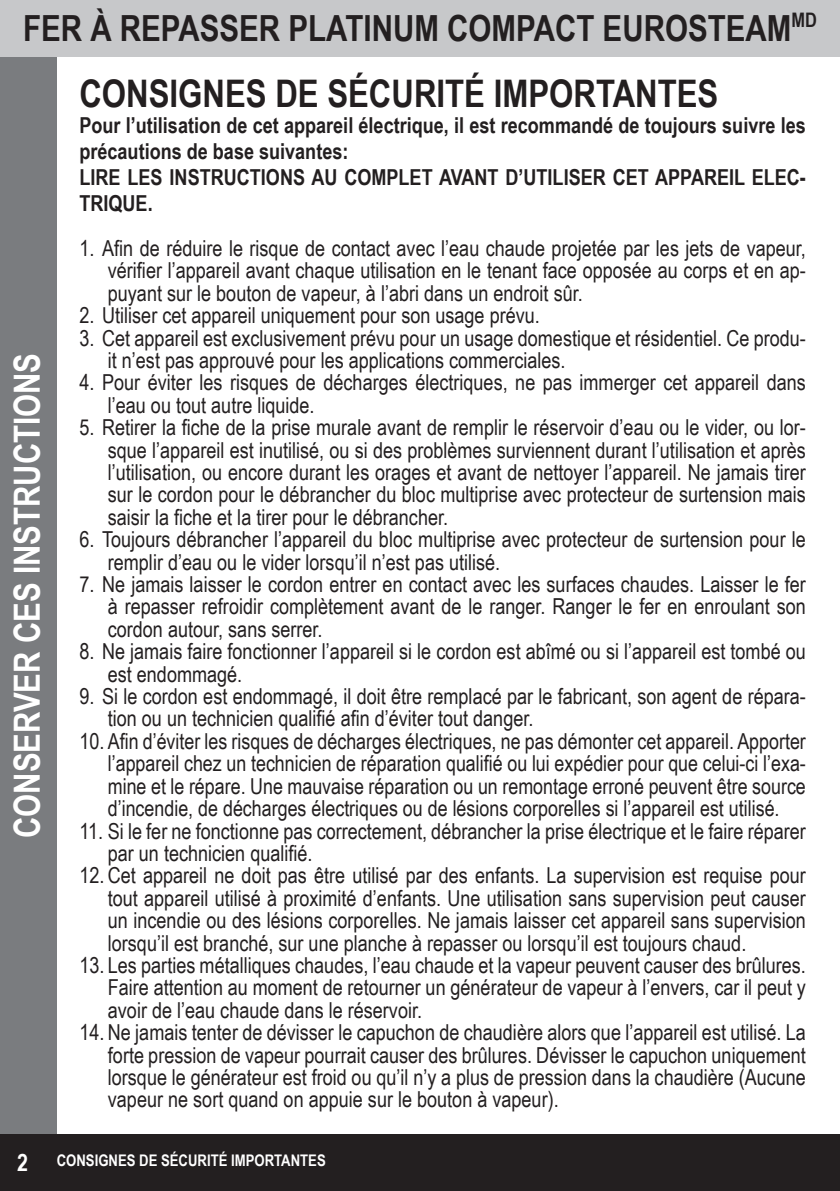
<style>
.page{position:relative;width:840px;height:1191px;background:#fff}
.page>*{position:absolute;margin:0;border:0;box-sizing:border-box;transform-origin:0 0}
.t1{font:700 38px "Arial Narrow";color:#231f20}
.t2{font:700 36px "Arial Narrow";color:#231f20}
.t3{font:700 36px "Arial Narrow";color:#fff}
.t4{font:700 24px "Arial Narrow";color:#fff}
.t5{font:22px/22.4px "Arial Narrow";color:#231f20;text-align:justify}
.t6{font:700 22px/26px "Arial Narrow";color:#231f20}
.t7{font:700 16px "Arial Narrow";color:#fff}
.s1{font-style:inherit}
</style>
<div class="page">
<div style="left:0;top:0;width:57px;height:1191px;background:#7a7c7f"></div>
<div style="left:0;top:0;width:839px;height:57px;background:#c7c8ca"></div>
<div style="left:0;top:1134px;width:839px;height:57px;background:#231f20"></div>
<h2 class="t2" style="left:23px;top:1px;width:794px">FER À REPASSER PLATINUM COMPACT <span class="s1">EUROSTEAM</span><sup>MD</sup></h2>
<h2 class="t3" style="left:0;top:838px;width:486px;rotate:-90deg">CONSERVER CES INSTRUCTIONS</h2>
<p class="t4" style="left:17px;top:1144px;width:12px">2</p>
<h1 class="t1" style="left:79px;top:65px;width:640px">CONSIGNES DE SÉCURITÉ IMPORTANTES</h1>
<p class="t6" style="left:79px;top:111px;width:727px">Pour l’utilisation de cet appareil électrique, il est recommandé de toujours suivre les précautions de base suivantes:<br>LIRE LES INSTRUCTIONS AU COMPLET AVANT D’UTILISER CET APPAREIL ELEC-TRIQUE.</p>
<p class="t5" style="left:108px;top:236px;width:699px;text-indent:-28px">1. Afin de réduire le risque de contact avec l’eau chaude projetée par les jets de vapeur, vérifier l’appareil avant chaque utilisation en le tenant face opposée au corps et en ap&shy;puyant sur le bouton de vapeur, à l’abri dans un endroit sûr.</p>
<p class="t5" style="left:79px;top:303px;width:461px">2. Utiliser cet appareil uniquement pour son usage prévu.</p>
<p class="t5" style="left:108px;top:326px;width:699px;text-indent:-28px">3. Cet appareil est exclusivement prévu pour un usage domestique et résidentiel. Ce produ&shy;it n’est pas approuvé pour les applications commerciales.</p>
<p class="t5" style="left:108px;top:370px;width:699px;text-indent:-28px">4. Pour éviter les risques de décharges électriques, ne pas immerger cet appareil dans l’eau ou tout autre liquide.</p>
<p class="t5" style="left:108px;top:415px;width:699px;text-indent:-28px">5. Retirer la fiche de la prise murale avant de remplir le réservoir d’eau ou le vider, ou lor&shy;sque l’appareil est inutilisé, ou si des problèmes surviennent durant l’utilisation et après l’utilisation, ou encore durant les orages et avant de nettoyer l’appareil. Ne jamais tirer sur le cordon pour le débrancher du bloc multiprise avec protecteur de surtension mais saisir la fiche et la tirer pour le débrancher.</p>
<p class="t5" style="left:108px;top:527px;width:699px;text-indent:-28px">6. Toujours débrancher l’appareil du bloc multiprise avec protecteur de surtension pour le remplir d’eau ou le vider lorsqu’il n’est pas utilisé.</p>
<p class="t5" style="left:108px;top:572px;width:699px;text-indent:-28px">7. Ne jamais laisser le cordon entrer en contact avec les surfaces chaudes. Laisser le fer à repasser refroidir complètement avant de le ranger. Ranger le fer en enroulant son cordon autour, sans serrer.</p>
<p class="t5" style="left:108px;top:639px;width:699px;text-indent:-28px">8. Ne jamais faire fonctionner l’appareil si le cordon est abîmé ou si l’appareil est tombé ou est endommagé.</p>
<p class="t5" style="left:108px;top:684px;width:699px;text-indent:-28px">9. Si le cordon est endommagé, il doit être remplacé par le fabricant, son agent de répara&shy;tion ou un technicien qualifié afin d’éviter tout danger.</p>
<p class="t5" style="left:108px;top:729px;width:699px;text-indent:-28px">10. Afin d’éviter les risques de décharges électriques, ne pas démonter cet appareil. Apporter l’appareil chez un technicien de réparation qualifié ou lui expédier pour que celui-ci l’exa&shy;mine et le répare. Une mauvaise réparation ou un remontage erroné peuvent être source d’incendie, de décharges électriques ou de lésions corporelles si l’appareil est utilisé.</p>
<p class="t5" style="left:108px;top:818px;width:699px;text-indent:-28px">11. Si le fer ne fonctionne pas correctement, débrancher la prise électrique et le faire réparer par un technicien qualifié.</p>
<p class="t5" style="left:108px;top:863px;width:699px;text-indent:-28px">12. Cet appareil ne doit pas être utilisé par des enfants. La supervision est requise pour tout appareil utilisé à proximité d’enfants. Une utilisation sans supervision peut causer un incendie ou des lésions corporelles. Ne jamais laisser cet appareil sans supervision lorsqu’il est branché, sur une planche à repasser ou lorsqu’il est toujours chaud.</p>
<p class="t5" style="left:108px;top:953px;width:699px;text-indent:-28px">13. Les parties métalliques chaudes, l’eau chaude et la vapeur peuvent causer des brûlures.<br>Faire attention au moment de retourner un générateur de vapeur à l’envers, car il peut y avoir de l’eau chaude dans le réservoir.</p>
<p class="t5" style="left:108px;top:1020px;width:699px;text-indent:-28px">14. Ne jamais tenter de dévisser le capuchon de chaudière alors que l’appareil est utilisé. La forte pression de vapeur pourrait causer des brûlures. Dévisser le capuchon uniquement lorsque le générateur est froid ou qu’il n’y a plus de pression dans la chaudière (Aucune vapeur ne sort quand on appuie sur le bouton à vapeur).</p>
<p class="t7" style="left:57px;top:1148px;width:270px">CONSIGNES DE SÉCURITÉ IMPORTANTES</p>
</div>
